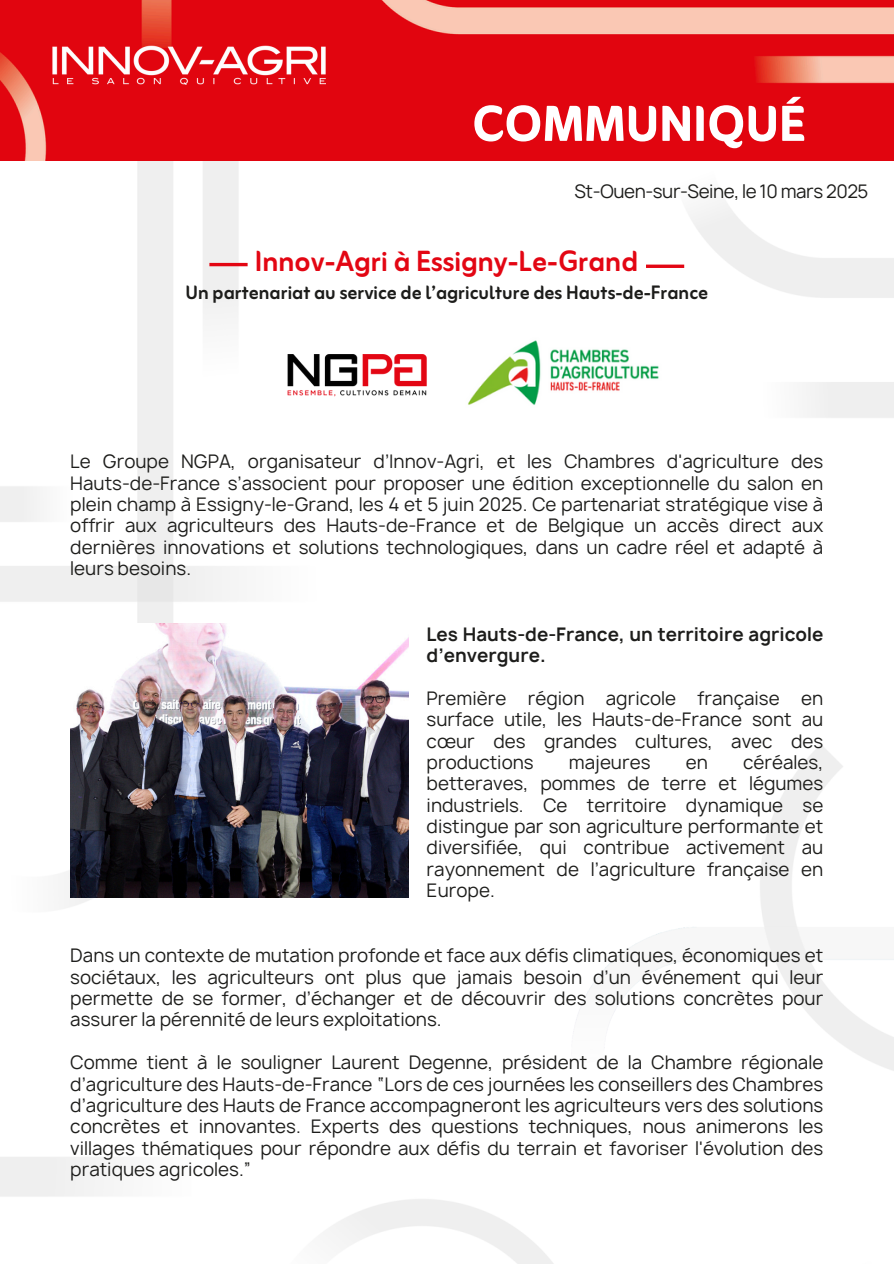
<style>
.page{position:relative;width:894px;height:1264px;background:#fff}
.page>*{position:absolute;margin:0;border:0;box-sizing:border-box;transform-origin:0 0}
.t1{font:800 63px "Zain";color:#fff}
.t2{font:700 36px "Zain";color:#e30613}
.t3{font:700 24px "Zain";color:#1d1d1b}
.t4{font:18px/21.3px "Manrope";color:#1d1d1b;text-align:justify}
.t5{font:700 18px/21.3px "Manrope";color:#1d1d1b}
.t6{font:18px "Manrope";letter-spacing:-.025em;color:#1d1d1b}
</style>
<div class="page">
<img style="left:0;top:0;width:893px;height:1263px">
<svg style="left:645px;top:264px;width:39px;height:4px"></svg>
<hr style="left:209px;top:263px;width:38px;height:3px;background:#e30613">
<img style="left:70px;top:623px;width:338px;height:274px">
<img style="left:287px;top:354px;width:140px;height:53px">
<img style="left:49px;top:35px;width:276px;height:50px">
<img style="left:459px;top:326px;width:201px;height:81px">
<p class="t1" style="left:472px;top:84px;width:335px">COMMUNIQUÉ</p>
<p class="t6" style="left:574px;top:179px;width:295px">St-Ouen-sur-Seine, le 10 mars 2025</p>
<h3 class="t2" style="left:255px;top:239px;width:384px">Innov-Agri à Essigny-Le-Grand</h3>
<h1 class="t3" style="left:185px;top:278px;width:524px">Un partenariat au service de l’agriculture des Hauts-de-France</h1>
<p class="t4" style="left:70px;top:451px;width:754px">Le Groupe NGPA, organisateur d’Innov-Agri, et les Chambres d'agriculture des Hauts-de-France s’associent pour proposer une édition exceptionnelle du salon en plein champ à Essigny-le-Grand, les 4 et 5 juin 2025. Ce partenariat stratégique vise à offrir aux agriculteurs des Hauts-de-France et de Belgique un accès direct aux dernières innovations et solutions technologiques, dans un cadre réel et adapté à leurs besoins.</p>
<p class="t5" style="left:426px;top:623px;width:398px">Les Hauts-de-France, un territoire agricole d’envergure.</p>
<h2 class="t4" style="left:426px;top:687px;width:398px">Première région agricole française en surface utile, les Hauts-de-France sont au cœur des grandes cultures, avec des productions</h2>
<h2 class="t4" style="left:426px;top:751px;width:398px;text-indent:316px">céréales, betteraves, pommes de terre et légumes industriels. Ce territoire dynamique se distingue par son agriculture performante et diversifiée, qui contribue activement au rayonnement de l’agriculture française en Europe.</h2>
<h2 class="t4" style="left:569px;top:751px;width:83px">majeures</h2>
<h2 class="t4" style="left:685px;top:751px;width:24px">en</h2>
<p class="t4" style="left:70px;top:944px;width:754px">Dans un contexte de mutation profonde et face aux défis climatiques, économiques et sociétaux, les agriculteurs ont plus que jamais besoin d’un événement qui leur permette de se former, d’échanger et de découvrir des solutions concrètes pour assurer la pérennité de leurs exploitations.</p>
<p class="t4" style="left:70px;top:1051px;width:754px">Comme tient à le souligner Laurent Degenne, président de la Chambre régionale d’agriculture des Hauts-de-France “Lors de ces journées les conseillers des Chambres d’agriculture des Hauts de France accompagneront les agriculteurs vers des solutions concrètes et innovantes. Experts des questions techniques, nous animerons les villages thématiques pour répondre aux défis du terrain et favoriser l'évolution des pratiques agricoles.”</p>
</div>
